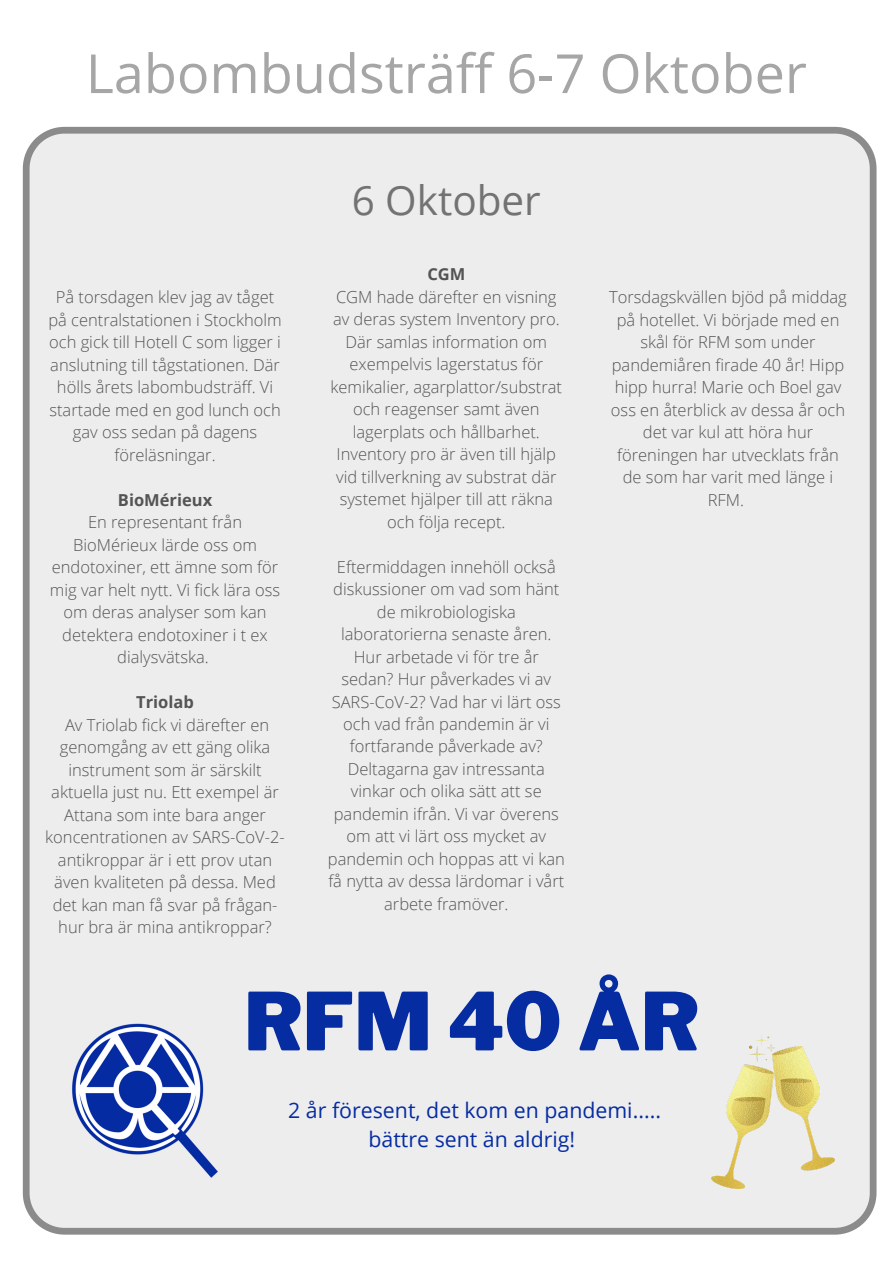
<style>
.page{position:relative;width:893px;height:1264px;background:#fff}
.page>*{position:absolute;margin:0;border:0;box-sizing:border-box;transform-origin:0 0}
.t1{font:900 79.2px "Libre Franklin";color:#062ca2}
.t2{font:54px "Open Sans";color:#a6a6a6}
.t3{font:40.5px "Open Sans";color:#737373}
.t4{font:21.3px/29.1px "Open Sans";color:#062ca2;text-align:center}
.t5{font:300 16.5px/22.5px "Open Sans";color:#545454;text-align:center}
.t6{font:700 16.5px "Open Sans";color:#545454}
</style>
<div class="page">
<div style="left:23px;top:127px;width:853px;height:1107px;background:#ededed"></div>
<img style="left:58px;top:1011px;width:172px;height:177px">
<img style="left:711px;top:1035px;width:123px;height:153px">
<h2 class="t2" style="left:86px;top:35px;width:722px">Labombudsträff 6-7 Oktober</h2>
<p class="t5" style="left:48px;top:285px;width:235px">På torsdagen klev jag av tåget på centralstationen i Stockholm och gick till Hotell C som ligger i anslutning till tågstationen. Där hölls årets labombudsträff. Vi startade med en god lunch och gav oss sedan på dagens föreläsningar.</p>
<p class="t6" style="left:118px;top:488px;width:96px">BioMérieux</p>
<p class="t5" style="left:50px;top:510px;width:232px">En representant från<br>BioMérieux lärde oss om endotoxiner, ett ämne som för mig var helt nytt. Vi fick lära oss om deras analyser som kan detektera endotoxiner i t ex dialysvätska.</p>
<p class="t6" style="left:136px;top:690px;width:59px">Triolab</p>
<p class="t5" style="left:45px;top:713px;width:241px">Av Triolab fick vi därefter en genomgång av ett gäng olika instrument som är särskilt aktuella just nu. Ett exempel är<br>Attana som inte bara anger koncentrationen av SARS-CoV-2- antikroppar är i ett prov utan även kvaliteten på dessa. Med det kan man få svar på frågan&shy;hur bra är mina antikroppar?</p>
<h3 class="t3" style="left:352px;top:172px;width:190px">6 Oktober</h3>
<p class="t6" style="left:427px;top:262px;width:39px">CGM</p>
<p class="t5" style="left:330px;top:285px;width:233px">CGM hade därefter en visning av deras system Inventory pro.<br>Där samlas information om exempelvis lagerstatus för kemikalier, agarplattor/substrat och reagenser samt även lagerplats och hållbarhet.<br>Inventory pro är även till hjälp vid tillverkning av substrat där systemet hjälper till att räkna och följa recept.</p>
<p class="t5" style="left:328px;top:555px;width:238px">Eftermiddagen innehöll också diskussioner om vad som hänt de mikrobiologiska laboratorierna senaste åren.<br>Hur arbetade vi för tre år sedan? Hur påverkades vi av<br>SARS-CoV-2? Vad har vi lärt oss och vad från pandemin är vi fortfarande påverkade av?<br>Deltagarna gav intressanta vinkar och olika sätt att se pandemin ifrån. Vi var överens om att vi lärt oss mycket av pandemin och hoppas att vi kan få nytta av dessa lärdomar i vårt arbete framöver.</p>
<p class="t5" style="left:609px;top:285px;width:239px">Torsdagskvällen bjöd på middag på hotellet. Vi började med en skål för RFM som under pandemiåren firade 40 år! Hipp hipp hurra! Marie och Boel gav oss en återblick av dessa år och det var kul att höra hur föreningen har utvecklats från de som har varit med länge i<br>RFM.</p>
<h1 class="t1" style="left:244px;top:973px;width:457px">RFM 40 ÅR</h1>
<p class="t4" style="left:288px;top:1095px;width:374px">2 år föresent, det kom en pandemi..... bättre sent än aldrig!</p>
</div>
